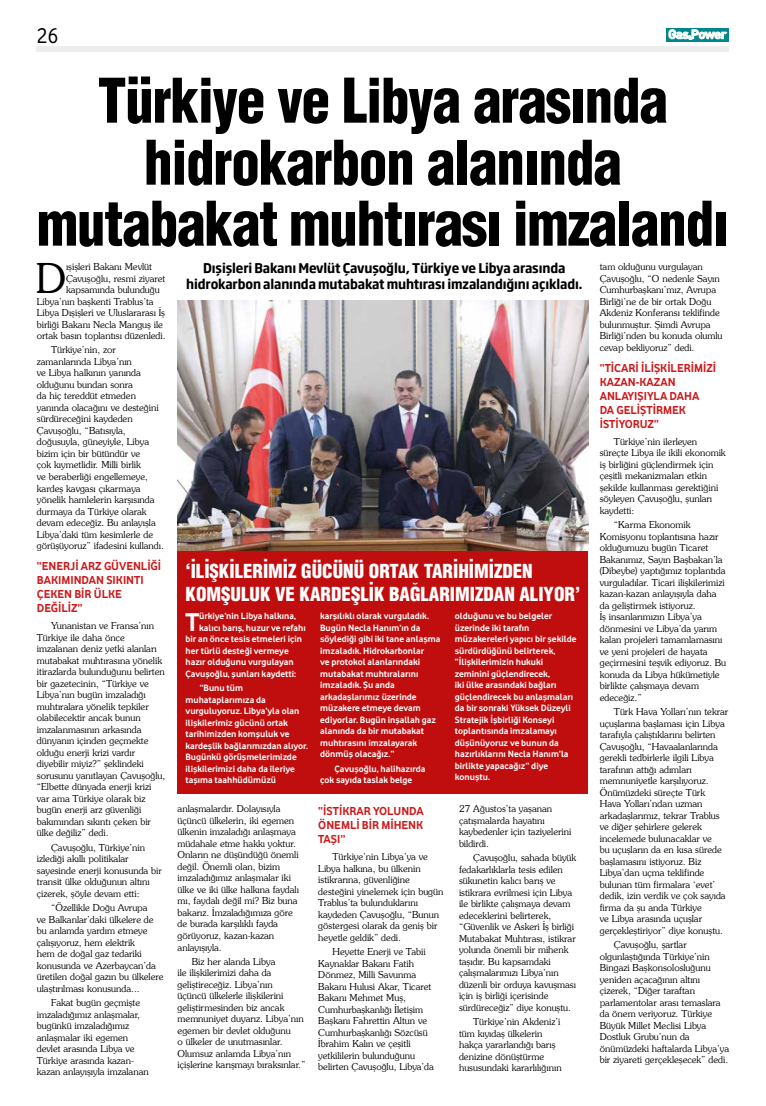
<style>
.page{position:relative;width:766px;height:1106px;background:#fff}
.page>*{position:absolute;margin:0;border:0;box-sizing:border-box;transform-origin:0 0}
.t1{font:59.9px/61.5px "Switzerland Cond Black Plain";letter-spacing:-.02em;color:#000;text-align:center;scale:.95 1}
.t2{font:40.9px "Southern Plain";color:#000}
.t3{font:700 26.7px "Vodafone Rg";color:#fff}
.t4{font:22.3px "Vodafone Rg";color:#000;scale:.95 1}
.t5{font:18.8px/22.6px "Switzerland Cond Black Plain";color:#fff}
.t6{font:700 13.2px/16px "Soho Gothic Pro";letter-spacing:-.01em;color:#000;text-align:center;scale:.91 1}
.t7{font:700 12px/14px "Vodafone Rg";color:#cd1719}
.t8{font:9.5px/11.5px "Southern Plain";color:#000}
.t9{font:700 9.5px/11.5px "Vodafone Rg";color:#fff}
</style>
<div class="page">
<div style="left:37px;top:46px;width:692px;height:6px;background:#ededed"></div>
<svg style="left:666px;top:28px;width:63px;height:13px"></svg>
<svg style="left:668px;top:30px;width:58px;height:9px"></svg>
<img style="left:178px;top:300px;width:410px;height:252px">
<div style="left:178px;top:552px;width:410px;height:242px;background:#c00d0e"></div>
<h3 class="t4" style="left:37px;top:22px;width:24px">26</h3>
<h1 class="t1" style="left:37px;top:68px;width:729px">Türkiye ve Libya arasında hidrokarbon alanında mutabakat muhtırası imzalandı</h1>
<h3 class="t6" style="left:186px;top:260px;width:437px">Dışişleri Bakanı Mevlüt Çavuşoğlu, Türkiye ve Libya arasında hidrokarbon alanında mutabakat muhtırası imzalandığını açıkladı.</h3>
<h2 class="t2" style="left:36px;top:253px;width:32px">D</h2>
<p class="t8" style="left:66px;top:260px;width:87px">ışişleri Bakanı Mevlüt</p>
<p class="t8" style="left:599px;top:261px;width:124px">tam olduğunu vurgulayan<br>Çavuşoğlu, “O nedenle Sayın<br>Cumhurbaşkanı’mız, Avrupa<br>Birliği’ne de bir ortak Doğu<br>Akdeniz Konferansı teklifinde bulunmuştur. Şimdi Avrupa<br>Birliği’nden bu konuda olumlu cevap bekliyoruz” dedi.</p>
<p class="t7" style="left:599px;top:360px;width:118px">“TİCARİ İLİŞKİLERİMİZİ<br>KAZAN-KAZAN<br>ANLAYIŞIYLA DAHA<br>DA GELİŞTİRMEK<br>İSTİYORUZ”</p>
<p class="t8" style="left:599px;top:435px;width:127px;text-indent:14px">Türkiye’nin ilerleyen süreçte Libya ile ikili ekonomik iş birliğini güçlendirmek için çeşitli mekanizmaları etkin şekilde kullanması gerektiğini söyleyen Çavuşoğlu, şunları kaydetti:</p>
<p class="t8" style="left:599px;top:519px;width:128px;text-indent:14px">“Karma Ekonomik<br>Komisyonu toplantısına hazır olduğumuzu bugün Ticaret<br>Bakanımız, Sayın Başbakan’la (Dibeybe) yaptığımız toplantıda vurguladılar. Ticari ilişkilerimizi kazan-kazan anlayışıyla daha da geliştirmek istiyoruz.<br>İş insanlarımızın Libya’ya dönmesini ve Libya’da yarım kalan projeleri tamamlamasını ve yeni projeleri de hayata geçirmesini teşvik ediyoruz. Bu konuda da Libya hükümetiyle birlikte çalışmaya devam edeceğiz.”</p>
<p class="t8" style="left:599px;top:705px;width:130px;text-indent:14px">Türk Hava Yolları’nın tekrar uçuşlarına başlaması için Libya tarafıyla çalıştıklarını belirten<br>Çavuşoğlu, “Havaalanlarında gerekli tedbirlerle ilgili Libya tarafının attığı adımları memnuniyetle karşılıyoruz.<br>Önümüzdeki süreçte Türk<br>Hava Yolları’ndan uzman arkadaşlarımız, tekrar Trablus ve diğer şehirlere gelerek incelemede bulunacaklar ve<br>bu uçuşların da en kısa sürede başlamasını istiyoruz. Biz<br>Libya’dan uçma teklifinde bulunan tüm firmalara ‘evet’ dedik, izin verdik ve çok sayıda firma da şu anda Türkiye<br>ve Libya arasında uçuşlar gerçekleştiriyor” diye konuştu.</p>
<p class="t8" style="left:599px;top:938px;width:131px;text-indent:14px">Çavuşoğlu, şartlar olgunlaştığında Türkiye’nin<br>Bingazi Başkonsolosluğunu yeniden açacağının altını çizerek, “Diğer taraftan parlamentolar arası temaslara da önem veriyoruz. Türkiye<br>Büyük Millet Meclisi Libya<br>Dostluk Grubu’nun da önümüzdeki haftalarda Libya’ya bir ziyareti gerçekleşecek” dedi.</p>
<p class="t8" style="left:66px;top:272px;width:101px">Çavuşoğlu, resmi ziyaret</p>
<p class="t8" style="left:66px;top:283px;width:95px">kapsamında bulunduğu</p>
<p class="t8" style="left:37px;top:295px;width:118px">Libya’nın başkenti Trablus’ta</p>
<p class="t8" style="left:37px;top:306px;width:130px">Libya Dışişleri ve Uluslararası İş</p>
<p class="t8" style="left:37px;top:318px;width:128px">birliği Bakanı Necla Manguş ile</p>
<p class="t8" style="left:37px;top:329px;width:130px">ortak basın toplantısı düzenledi.</p>
<p class="t8" style="left:37px;top:344px;width:129px;text-indent:14px">Türkiye’nin, zor zamanlarında Libya’nın<br>ve Libya halkının yanında olduğunu bundan sonra<br>da hiç tereddüt etmeden yanında olacağını ve desteğini sürdüreceğini kaydeden<br>Çavuşoğlu, “Batısıyla, doğusuyla, güneyiyle, Libya bizim için bir bütündür ve<br>çok kıymetlidir. Milli birlik<br>ve beraberliği engellemeye, kardeş kavgası çıkarmaya yönelik hamlelerin karşısında durmaya da Türkiye olarak devam edeceğiz. Bu anlayışla<br>Libya’daki tüm kesimlerle de görüşüyoruz” ifadesini kullandı.</p>
<p class="t7" style="left:37px;top:559px;width:126px">“ENERJİ ARZ GÜVENLİĞİ<br>BAKIMINDAN SIKINTI<br>ÇEKEN BİR ÜLKE<br>DEĞİLİZ”</p>
<p class="t8" style="left:37px;top:620px;width:130px;text-indent:14px">Yunanistan ve Fransa’nın<br>Türkiye ile daha önce imzalanan deniz yetki alanları mutabakat muhtırasına yönelik itirazlarda bulunduğunu belirten bir gazetecinin, “Türkiye ve<br>Libya’nın bugün imzaladığı muhtıralara yönelik tepkiler olabilecektir ancak bunun imzalanmasının arkasında dünyanın içinden geçmekte olduğu enerji krizi vardır diyebilir miyiz?” şeklindeki sorusunu yanıtlayan Çavuşoğlu, “Elbette dünyada enerji krizi var ama Türkiye olarak biz bugün enerji arz güvenliği bakımından sıkıntı çeken bir ülke değiliz” dedi.</p>
<p class="t8" style="left:37px;top:841px;width:126px;text-indent:14px">Çavuşoğlu, Türkiye’nin izlediği akıllı politikalar sayesinde enerji konusunda bir transit ülke olduğunun altını çizerek, şöyle devam etti:</p>
<p class="t8" style="left:37px;top:901px;width:128px;text-indent:14px">“Özellikle Doğu Avrupa<br>ve Balkanlar’daki ülkelere de bu anlamda yardım etmeye çalışıyoruz, hem elektrik<br>hem de doğal gaz tedariki konusunda ve Azerbaycan’da üretilen doğal gazın bu ülkelere ulaştırılması konusunda...</p>
<p class="t8" style="left:37px;top:996px;width:113px;text-indent:14px">Fakat bugün geçmişte imzaladığımız anlaşmalar, bugünkü imzaladığımız anlaşmalar iki egemen devlet arasında Libya ve<br>Türkiye arasında kazan&shy;kazan anlayışıyla imzalanan</p>
<h3 class="t5" style="left:185px;top:559px;width:396px">‘İLİŞKİLERİMİZ GÜCÜNÜ ORTAK TARİHİMİZDEN<br>KOMŞULUK VE KARDEŞLİK BAĞLARIMIZDAN ALIYOR’</h3>
<h3 class="t3" style="left:185px;top:606px;width:15px">T</h3>
<p class="t9" style="left:199px;top:610px;width:98px">ürkiye’nin Libya halkına,</p>
<p class="t9" style="left:455px;top:610px;width:123px">olduğunu ve bu belgeler üzerinde iki tarafın müzakereleri yapıcı bir şekilde sürdürdüğünü belirterek, “İlişkilerimizin hukuki zeminini güçlendirecek,<br>iki ülke arasındaki bağları güçlendirecek bu anlaşmaları da bir sonraki Yüksek Düzeyli<br>Stratejik İşbirliği Konseyi toplantısında imzalamayı düşünüyoruz ve bunun da hazırlıklarını Necla Hanım’la birlikte yapacağız” diye konuştu.</p>
<p class="t9" style="left:320px;top:610px;width:122px">karşılıklı olarak vurguladık.<br>Bugün Necla Hanım’ın da söylediği gibi iki tane anlaşma imzaladık. Hidrokarbonlar<br>ve protokol alanlarındaki mutabakat muhtıralarını imzaladık. Şu anda arkadaşlarımız üzerinde müzakere etmeye devam ediyorlar. Bugün inşallah gaz alanında da bir mutabakat muhtırasını imzalayarak dönmüş olacağız.”</p>
<p class="t9" style="left:320px;top:762px;width:107px;text-indent:14px">Çavuşoğlu, halihazırda çok sayıda taslak belge</p>
<p class="t9" style="left:199px;top:621px;width:108px">kalıcı barış, huzur ve refahı</p>
<p class="t9" style="left:185px;top:633px;width:118px">bir an önce tesis etmeleri için</p>
<p class="t9" style="left:185px;top:644px;width:105px">her türlü desteği vermeye</p>
<p class="t9" style="left:185px;top:656px;width:110px">hazır olduğunu vurgulayan</p>
<p class="t9" style="left:185px;top:667px;width:112px">Çavuşoğlu, şunları kaydetti:</p>
<p class="t9" style="left:185px;top:682px;width:124px;text-indent:14px">“Bunu tüm muhataplarımıza da vurguluyoruz. Libya’yla olan ilişkilerimiz gücünü ortak tarihimizden komşuluk ve kardeşlik bağlarımızdan alıyor.<br>Bugünkü görüşmelerimizde ilişkilerimizi daha da ileriye taşıma taahhüdümüzü</p>
<p class="t7" style="left:318px;top:803px;width:107px;text-align:justify">“İSTİKRAR YOLUNDA ÖNEMLİ BİR MİHENK TAŞI”</p>
<p class="t8" style="left:318px;top:850px;width:127px;text-indent:14px">Türkiye’nin Libya’ya ve<br>Libya halkına, bu ülkenin istikrarına, güvenliğine desteğini yinelemek için bugün<br>Trablus’ta bulunduklarını kaydeden Çavuşoğlu, “Bunun göstergesi olarak da geniş bir heyetle geldik” dedi.</p>
<p class="t8" style="left:318px;top:945px;width:117px;text-indent:14px">Heyette Enerji ve Tabii<br>Kaynaklar Bakanı Fatih<br>Dönmez, Milli Savunma<br>Bakanı Hulusi Akar, Ticaret<br>Bakanı Mehmet Muş,<br>Cumhurbaşkanlığı İletişim<br>Başkanı Fahrettin Altun ve<br>Cumhurbaşkanlığı Sözcüsü<br>İbrahim Kalın ve çeşitli yetkililerin bulunduğunu belirten Çavuşoğlu, Libya’da</p>
<p class="t8" style="left:459px;top:803px;width:114px">27 Ağustos’ta yaşanan çatışmalarda hayatını kaybedenler için taziyelerini bildirdi.</p>
<p class="t8" style="left:459px;top:851px;width:119px;text-indent:14px">Çavuşoğlu, sahada büyük fedakarlıklarla tesis edilen sükunetin kalıcı barış ve istikrara evrilmesi için Libya ile birlikte çalışmaya devam edeceklerini belirterek, “Güvenlik ve Askeri İş birliği<br>Mutabakat Muhtırası, istikrar yolunda önemli bir mihenk taşıdır. Bu kapsamdaki çalışmalarımızı Libya’nın düzenli bir orduya kavuşması için iş birliği içerisinde sürdüreceğiz” diye konuştu.</p>
<p class="t8" style="left:459px;top:1015px;width:104px;text-indent:14px">Türkiye’nin Akdeniz’i tüm kıyıdaş ülkelerin hakça yararlandığı barış denizine dönüştürme hususundaki kararlılığının</p>
<p class="t8" style="left:177px;top:803px;width:123px">anlaşmalardır. Dolayısıyla üçüncü ülkelerin, iki egemen ülkenin imzaladığı anlaşmaya müdahale etme hakkı yoktur.<br>Onların ne düşündüğü önemli değil. Önemli olan, bizim imzaladığımız anlaşmalar iki ülke ve iki ülke halkına faydalı mı, faydalı değil mi? Biz buna bakarız. İmzaladığımıza göre de burada karşılıklı fayda görüyoruz, kazan-kazan anlayışıyla.</p>
<p class="t8" style="left:177px;top:955px;width:129px;text-indent:14px">Biz her alanda Libya<br>ile ilişkilerimizi daha da geliştireceğiz. Libya’nın<br>üçüncü ülkelerle ilişkilerini geliştirmesinden biz ancak memnuniyet duyarız. Libya’nın egemen bir devlet olduğunu<br>o ülkeler de unutmasınlar.<br>Olumsuz anlamda Libya’nın içişlerine karışmayı bıraksınlar.”</p>
</div>
